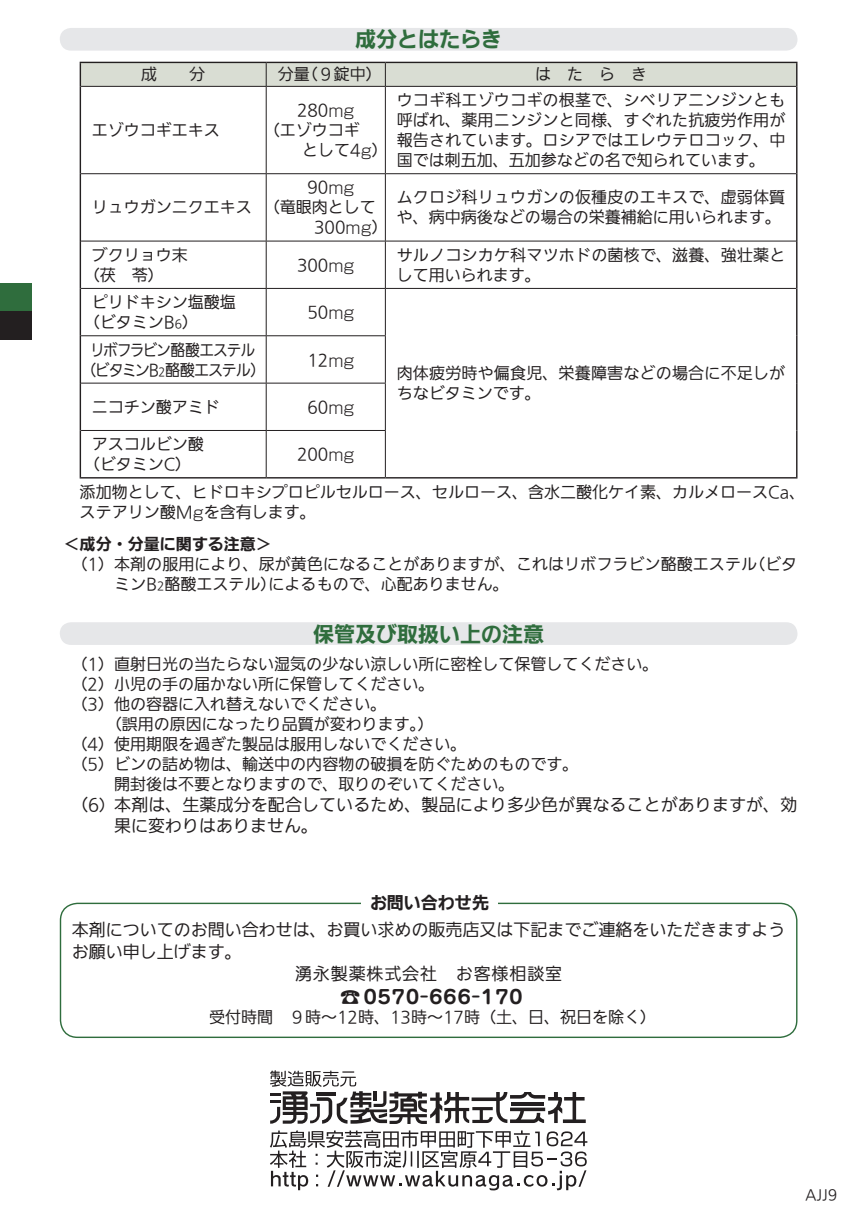
<style>
.page{position:relative;width:856px;height:1221px;background:#fff}
.page>*{position:absolute;margin:0;border:0;box-sizing:border-box;transform-origin:0 0}
.t1{font:700 21px "Iwa UD Go Dsp Pro";color:#2f6d3d}
.C-使用上の注意_1{font:700 19px "Jun 501 Pro";letter-spacing:-.26em;color:#231f20}
.E-用法_用量以下__１{font:100 17px/21px "Iwa UD Go Hon Pro";color:#231f20}
.C-使用上の注意_1-2{font:100 17px "Iwa UD Go Hon Pro";letter-spacing:.05em;color:#231f20}
.t2{font:700 17px "Iwa UD Go Dsp Pro";color:#231f20}
.F-表内2mmインデント{font:100 16px/20px "Iwa UD Go Hon Pro";color:#231f20}
.E-用法_用量以下__１-2{font:100 16px/20px "Iwa UD Go Hon Pro";color:#231f20}
.C-使用上の注意_1-3{font:100 16px/20px "Iwa UD Go Hon Pro";color:#231f20}
.F-表内2mmインデント-2{font:100 16px "Iwa UD Go Hon Pro";letter-spacing:-.075em;color:#231f20;scale:.94 1}
.C-使用上の注意_1-4{font:700 16px "Iwa UD Go Dsp Pro";color:#231f20}
.F-表内2mmインデント-3{font:100 16px "Iwa UD Go Hon Pro";letter-spacing:-.065em;color:#231f20;scale:.92 1}
.t3{font:100 14px "Iwa UD Go Hon Pro";color:#231f20}
.F-表内2mmインデント-4{font:100 11.2px "Iwa UD Go Hon Pro";color:#231f20;scale:.94 1}
.E-用法_用量以下__１-3{font:100 11.2px "Iwa UD Go Hon Pro";color:#231f20}
.s1{font-family:"Shin Go Pro";font-weight:300}
.s2{font-size:11.2px}
.s3{font-size:16px}
.s4{font-size:20.8px}
</style>
<div class="page">
<div style="left:60px;top:28px;width:737px;height:23px;background:#e6e7e9;border-radius:11px"></div>
<hr style="left:385px;top:62px;width:412px;height:1px;background:#231f20">
<hr style="left:795px;top:63px;width:2px;height:23px;background:#231f20">
<hr style="left:80px;top:86px;width:1px;height:88px;background:#231f20">
<hr style="left:795px;top:86px;width:2px;height:88px;background:#231f20">
<hr style="left:80px;top:174px;width:1px;height:67px;background:#231f20">
<hr style="left:795px;top:174px;width:2px;height:67px;background:#231f20">
<hr style="left:80px;top:241px;width:1px;height:47px;background:#231f20">
<hr style="left:795px;top:241px;width:2px;height:47px;background:#231f20">
<hr style="left:80px;top:288px;width:1px;height:48px;background:#231f20">
<hr style="left:795px;top:288px;width:2px;height:48px;background:#231f20">
<hr style="left:80px;top:336px;width:1px;height:47px;background:#231f20">
<hr style="left:795px;top:336px;width:2px;height:47px;background:#231f20">
<hr style="left:80px;top:383px;width:1px;height:47px;background:#231f20">
<hr style="left:795px;top:383px;width:2px;height:47px;background:#231f20">
<hr style="left:80px;top:430px;width:1px;height:47px;background:#231f20">
<hr style="left:795px;top:430px;width:2px;height:47px;background:#231f20">
<hr style="left:80px;top:477px;width:186px;height:1px;background:#231f20">
<hr style="left:266px;top:477px;width:119px;height:1px;background:#231f20">
<hr style="left:385px;top:477px;width:412px;height:1px;background:#231f20">
<svg style="left:80px;top:62px;width:716px;height:24px;background:#ced1c8"></svg>
<hr style="left:81px;top:86px;width:185px;height:1px;background:#231f20">
<hr style="left:266px;top:86px;width:119px;height:1px;background:#231f20">
<hr style="left:266px;top:87px;width:1px;height:86px;background:#231f20">
<hr style="left:385px;top:86px;width:410px;height:1px;background:#231f20">
<hr style="left:385px;top:87px;width:1px;height:86px;background:#231f20">
<hr style="left:81px;top:173px;width:185px;height:1px;background:#231f20">
<hr style="left:266px;top:173px;width:119px;height:1px;background:#231f20">
<hr style="left:266px;top:174px;width:1px;height:67px;background:#231f20">
<hr style="left:385px;top:173px;width:410px;height:1px;background:#231f20">
<hr style="left:385px;top:174px;width:1px;height:67px;background:#231f20">
<hr style="left:81px;top:241px;width:185px;height:1px;background:#231f20">
<hr style="left:266px;top:241px;width:119px;height:1px;background:#231f20">
<hr style="left:266px;top:241px;width:1px;height:47px;background:#231f20">
<hr style="left:385px;top:241px;width:410px;height:1px;background:#231f20">
<hr style="left:385px;top:241px;width:1px;height:47px;background:#231f20">
<hr style="left:81px;top:288px;width:185px;height:1px;background:#231f20">
<hr style="left:266px;top:288px;width:119px;height:1px;background:#231f20">
<hr style="left:266px;top:289px;width:1px;height:46px;background:#231f20">
<hr style="left:385px;top:288px;width:410px;height:1px;background:#231f20">
<hr style="left:385px;top:289px;width:1px;height:46px;background:#231f20">
<hr style="left:81px;top:335px;width:185px;height:1px;background:#231f20">
<hr style="left:266px;top:335px;width:119px;height:1px;background:#231f20">
<hr style="left:266px;top:336px;width:1px;height:47px;background:#231f20">
<hr style="left:385px;top:336px;width:1px;height:47px;background:#231f20">
<hr style="left:81px;top:383px;width:185px;height:1px;background:#231f20">
<hr style="left:266px;top:383px;width:119px;height:1px;background:#231f20">
<hr style="left:266px;top:383px;width:1px;height:47px;background:#231f20">
<hr style="left:385px;top:383px;width:1px;height:47px;background:#231f20">
<hr style="left:81px;top:430px;width:185px;height:1px;background:#231f20">
<hr style="left:266px;top:430px;width:119px;height:1px;background:#231f20">
<hr style="left:266px;top:431px;width:1px;height:46px;background:#231f20">
<hr style="left:385px;top:431px;width:1px;height:46px;background:#231f20">
<div style="left:60px;top:622px;width:737px;height:23px;background:#e6e7e9;border-radius:11px"></div>
<svg style="left:270px;top:1070px;width:315px;height:54px"></svg>
<svg style="left:270px;top:1130px;width:317px;height:60px"></svg>
<div style="left:0;top:283px;width:31px;height:28px;background:#2f6d3d"></div>
<div style="left:0;top:311px;width:31px;height:29px;background:#231f20"></div>
<div style="left:60px;top:902px;width:737px;height:136px;border:1px solid #2f6d3d;border-radius:17px"></div>
<div style="left:361px;top:894px;width:136px;height:17px;background:#fff"></div>
<p class="F-表内2mmインデント" style="left:141px;top:65px;width:17px">成</p>
<p class="F-表内2mmインデント" style="left:189px;top:65px;width:17px">分</p>
<p class="F-表内2mmインデント" style="left:92px;top:121px;width:129px">エゾウコギエキス</p>
<p class="F-表内2mmインデント" style="left:92px;top:198px;width:161px">リュウガンニクエキス</p>
<p class="t1" style="left:355px;top:24px;width:148px">成分とはたらき</p>
<p class="F-表内2mmインデント" style="left:301px;top:65px;width:81px">（９錠中）</p>
<p class="F-表内2mmインデント" style="left:277px;top:65px;width:33px">分量</p>
<p class="F-表内2mmインデント" style="left:535px;top:65px;width:113px">はたらき</p>
<p class="F-表内2mmインデント" style="left:297px;top:101px;width:59px">280<span class="s1">mg</span></p>
<p class="F-表内2mmインデント" style="left:264px;top:121px;width:97px">（エゾウコギ</p>
<p class="F-表内2mmインデント" style="left:302px;top:141px;width:87px">として4<span class="s1">g</span>(</p>
<p class="F-表内2mmインデント" style="left:307px;top:178px;width:48px">90<span class="s1">mg</span></p>
<p class="F-表内2mmインデント" style="left:264px;top:198px;width:113px">（竜眼肉として</p>
<p class="F-表内2mmインデント" style="left:314px;top:218px;width:75px">300<span class="s1">mg</span>(</p>
<p class="F-表内2mmインデント" style="left:396px;top:91px;width:390px;text-align:justify">ウコギ科エゾウコギの根茎で、シベリアニンジンとも呼ばれ、薬用ニンジンと同様、すぐれた抗疲労作用が報告されています。ロシアではエレウテロコック、中国では刺五加、五加参などの名で知られています。</p>
<p class="F-表内2mmインデント" style="left:396px;top:188px;width:390px">ムクロジ科リュウガンの仮種皮のエキスで、虚弱体質や、病中病後などの場合の栄養補給に用いられます。</p>
<p class="F-表内2mmインデント" style="left:92px;top:246px;width:97px">ブクリョウ末</p>
<p class="F-表内2mmインデント" style="left:396px;top:246px;width:390px">サルノコシカケ科マツホドの菌核で、滋養、強壮薬と</p>
<p class="F-表内2mmインデント" style="left:297px;top:256px;width:59px">300<span class="s1">mg</span></p>
<p class="F-表内2mmインデント" style="left:84px;top:266px;width:33px">（茯</p>
<p class="F-表内2mmインデント" style="left:396px;top:266px;width:145px">して用いられます。</p>
<p class="F-表内2mmインデント" style="left:92px;top:293px;width:145px">ピリドキシン塩酸塩</p>
<p class="F-表内2mmインデント" style="left:132px;top:266px;width:33px">苓）</p>
<p class="F-表内2mmインデント" style="left:307px;top:303px;width:48px">50<span class="s1">mg</span></p>
<p class="F-表内2mmインデント" style="left:84px;top:313px;width:116px">（ビタミンB ）<span class="s2">6</span></p>
<p class="F-表内2mmインデント-3" style="left:90px;top:338px;width:181px">リボフラビン酪酸エステル</p>
<p class="F-表内2mmインデント" style="left:307px;top:350px;width:48px">12<span class="s1">mg</span></p>
<p class="F-表内2mmインデント-2" style="left:81px;top:358px;width:198px">（ビタミンB 酪酸エステル）</p>
<p class="F-表内2mmインデント" style="left:396px;top:364px;width:390px">肉体疲労時や偏食児、栄養障害などの場合に不足しがちなビタミンです。</p>
<p class="F-表内2mmインデント-4" style="left:158px;top:364px;width:9px">2</p>
<p class="F-表内2mmインデント" style="left:92px;top:398px;width:129px">ニコチン酸アミド</p>
<p class="F-表内2mmインデント" style="left:92px;top:435px;width:113px">アスコルビン酸</p>
<p class="F-表内2mmインデント" style="left:307px;top:398px;width:48px">60<span class="s1">mg</span></p>
<p class="F-表内2mmインデント" style="left:297px;top:445px;width:59px">200<span class="s1">mg</span></p>
<p class="F-表内2mmインデント" style="left:84px;top:455px;width:109px">（ビタミンC）</p>
<p class="C-使用上の注意_1-3" style="left:80px;top:483px;width:727px">添加物として、ヒドロキシプロピルセルロース、セルロース、含水二酸化ケイ素、カルメロースCa、ステアリン酸M<span class="s1">g</span>を含有します。</p>
<p class="C-使用上の注意_1-4" style="left:64px;top:532px;width:209px">＜成分・分量に関する注意&lt;</p>
<p class="E-用法_用量以下__１-2" style="left:748px;top:554px;width:50px">（ビタ</p>
<p class="E-用法_用量以下__１-2" style="left:268px;top:554px;width:490px;text-indent:-197px">（1）本剤の服用により、尿が黄色になることがありますが、これはリボフラビン酪酸エステルによるもので、心配ありません。</p>
<p class="E-用法_用量以下__１-2" style="left:164px;top:574px;width:113px">酪酸エステル）</p>
<p class="E-用法_用量以下__１-2" style="left:114px;top:574px;width:45px">ミンB</p>
<p class="E-用法_用量以下__１-3" style="left:157px;top:578px;width:9px">2</p>
<p class="t1" style="left:313px;top:618px;width:232px">保管及び取扱い上の注意</p>
<p class="E-用法_用量以下__１-2" style="left:72px;top:655px;width:588px">（1）直射日光の当たらない湿気の少ない涼しい所に密栓して保管してください。</p>
<p class="E-用法_用量以下__１-2" style="left:72px;top:675px;width:364px">（2）小児の手の届かない所に保管してください。</p>
<p class="E-用法_用量以下__１-2" style="left:72px;top:695px;width:316px">（3）他の容器に入れ替えないでください。</p>
<p class="E-用法_用量以下__１-2" style="left:106px;top:715px;width:329px">（誤用の原因になったり品質が変わります (。</p>
<p class="E-用法_用量以下__１-2" style="left:72px;top:735px;width:396px">（4）使用期限を過ぎた製品は服用しないでください。</p>
<p class="E-用法_用量以下__１-2" style="left:72px;top:755px;width:508px">（5）ビンの詰め物は、輸送中の内容物の破損を防ぐためのものです。</p>
<p class="E-用法_用量以下__１-2" style="left:114px;top:775px;width:402px">開封後は不要となりますので、取りのぞいてください。</p>
<p class="E-用法_用量以下__１" style="left:114px;top:795px;width:684px;text-indent:-43px">（6<span class="s3">）</span>本剤は、生薬成分を配合しているため、製品により多少色が異なることがありますが、効果に変わりはありません。</p>
<p class="t2" style="left:370px;top:890px;width:120px">お問い合わせ先</p>
<p class="E-用法_用量以下__１" style="left:72px;top:920px;width:714px;line-height:22px">本剤についてのお問い合わせは、お買い求めの販売店又は下記までご連絡をいただきますようお願い申し上げます。</p>
<p class="C-使用上の注意_1-2" style="left:295px;top:962px;width:268px">湧永製薬株式会社　お客様相談室</p>
<p class="C-使用上の注意_1" style="left:340px;top:982px;width:187px"><span class="s4">☎</span> ０５７０–６６６–１７０</p>
<p class="C-使用上の注意_1-3" style="left:209px;top:1008px;width:448px">受付時間　９時〜12時、13時〜17時（土、日、祝日を除く(</p>
<p class="t3" style="left:805px;top:1185px;width:33px">AJJ9</p>
</div>
